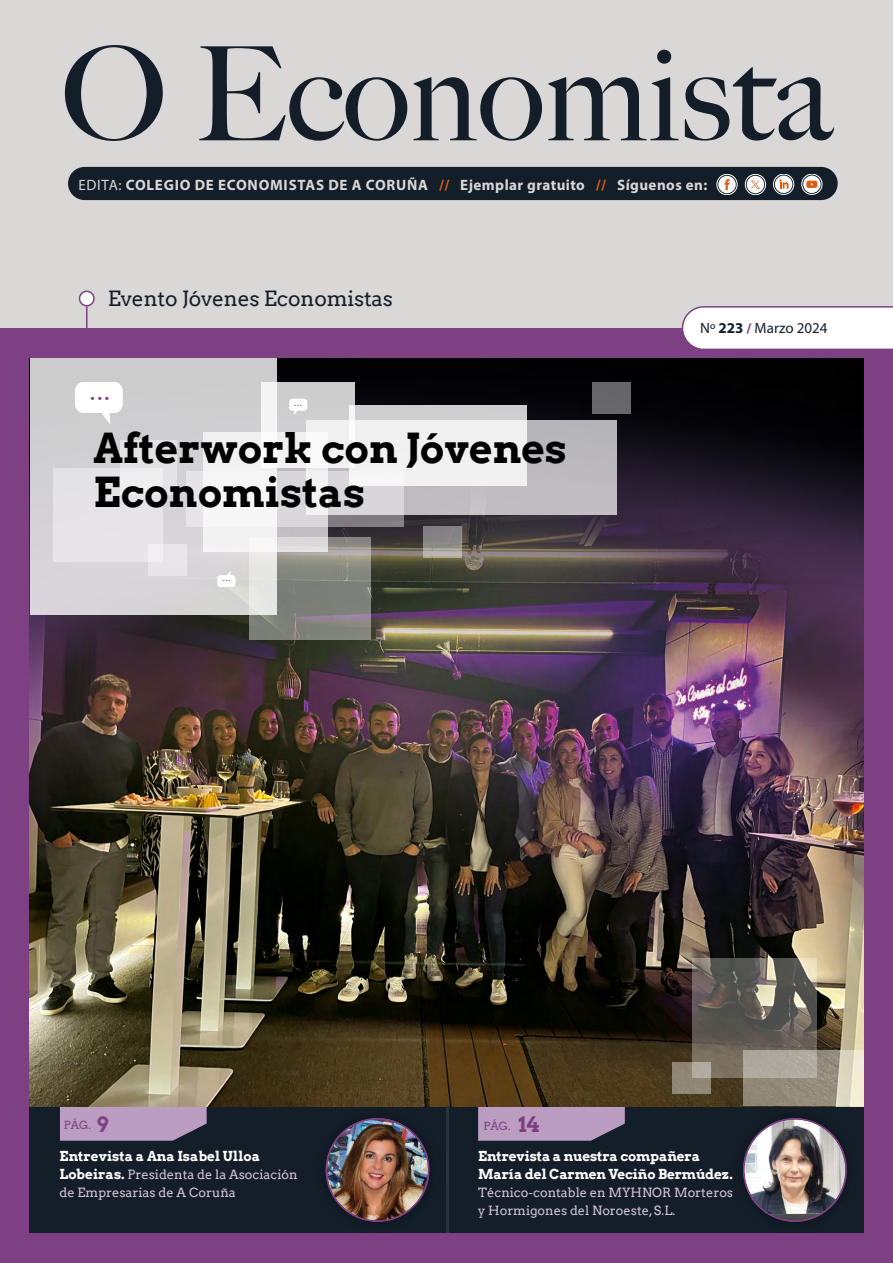
<style>
.page{position:relative;width:893px;height:1263px;background:#fff}
.page>*{position:absolute;margin:0;border:0;box-sizing:border-box;transform-origin:0 0}
.t1{font:500 130.5px "Big Caslon";color:#141e29}
.t2{font:700 40.5px/43.5px "Arvo";color:#000}
.t3{font:25.5px "Arvo";color:#7d4183}
.t4{font:21px "Arvo";letter-spacing:-.01em;color:#141e29}
.t5{font:700 15px "Myriad Pro";letter-spacing:.03em;color:#d9d8d7}
.t6{font:15px "Myriad Pro";color:#141e29}
.t7{font:700 13.5px/18px "Arvo";letter-spacing:-.01em;color:#fff}
.t8{font:12.75px/18px "Arvo";color:#d4c4db}
.t9{font:11.25px "Arvo";color:#7d4183}
.s1{font-weight:400}
.s2{color:#db6017}
.s3{font-weight:700}
.s4{font-weight:700;font-size:14.25px;color:#7d4183}
.s5{font-weight:700;font-size:21px}
.s6{font-weight:700;font-size:13.5px;color:#fff}
</style>
<div class="page">
<div style="left:0;top:0;width:893px;height:328px;background:#d9d8d7"></div>
<div style="left:0;top:328px;width:893px;height:935px;background:#7d4183"></div>
<div style="left:68px;top:167px;width:770px;height:33px;background:#141e29;border-radius:17px"></div>
<div style="left:745px;top:174px;width:21px;height:21px;border:1px solid #fff;border-radius:50%"></div>
<div style="left:747px;top:176px;width:17px;height:17px;background:#fff;border-radius:50%"></div>
<div style="left:717px;top:174px;width:20px;height:21px;border:1px solid #fff;border-radius:50%"></div>
<div style="left:718px;top:176px;width:18px;height:17px;background:#fff;border-radius:50%"></div>
<svg style="left:724px;top:179px;width:6px;height:11px"></svg>
<div style="left:773px;top:174px;width:21px;height:21px;border:1px solid #fff;border-radius:50%"></div>
<div style="left:775px;top:176px;width:17px;height:17px;background:#fff;border-radius:50%"></div>
<svg style="left:779px;top:179px;width:10px;height:10px"></svg>
<div style="left:802px;top:174px;width:20px;height:21px;border:1px solid #fff;border-radius:50%"></div>
<svg style="left:803px;top:176px;width:18px;height:17px"></svg>
<svg style="left:806px;top:181px;width:11px;height:7px"></svg>
<svg style="left:751px;top:180px;width:9px;height:9px"></svg>
<div style="left:30px;top:1105px;width:416px;height:128px;background:#141e29"></div>
<div style="left:447px;top:1106px;width:417px;height:127px;background:#141e29"></div>
<svg style="left:682px;top:306px;width:211px;height:43px;background:#f6f3f7"></svg>
<svg style="left:60px;top:1106px;width:147px;height:35px;background:#ad93b3"></svg>
<svg style="left:478px;top:1106px;width:147px;height:35px;background:#ab91b1"></svg>
<img style="left:30px;top:358px;width:834px;height:748px">
<div style="left:312px;top:1104px;width:131px;height:131px;background:#000;opacity:.4"></div>
<img style="left:325px;top:1118px;width:105px;height:104px">
<div style="left:730px;top:1104px;width:130px;height:131px;background:#000;opacity:.4"></div>
<img style="left:743px;top:1118px;width:104px;height:104px">
<div style="left:30px;top:358px;width:246px;height:256px;background:#cfcfd1"></div>
<svg style="left:249px;top:538px;width:121px;height:102px;background:#95958f"></svg>
<svg style="left:743px;top:1050px;width:121px;height:55px;background:#aca592"></svg>
<svg style="left:186px;top:472px;width:218px;height:55px;background:#b3b0b4"></svg>
<svg style="left:424px;top:527px;width:38px;height:31px"></svg>
<div style="left:592px;top:382px;width:38px;height:31px;background:#676668"></div>
<div style="left:672px;top:1062px;width:39px;height:31px;background:#8f8775"></div>
<div style="left:148px;top:544px;width:38px;height:31px;background:#e8e6e9"></div>
<div style="left:53px;top:468px;width:110px;height:94px;background:#e6e4e7"></div>
<div style="left:120px;top:441px;width:56px;height:54px;background:#e3e3e5"></div>
<div style="left:306px;top:421px;width:311px;height:94px;background:linear-gradient(to right,#d8d5d8,#b4b2b6)"></div>
<svg style="left:261px;top:382px;width:93px;height:86px;background:#dddcdd"></svg>
<svg style="left:349px;top:405px;width:178px;height:81px;background:#ebeaeb"></svg>
<svg style="left:203px;top:433px;width:125px;height:119px;background:#eeedee"></svg>
<svg style="left:692px;top:959px;width:124px;height:119px;background:#767168"></svg>
<div style="left:217px;top:575px;width:18px;height:12px;background:#fff;border-radius:3px"></div>
<div style="left:80px;top:291px;width:14px;height:15px;background:#fff;border-radius:50%"></div>
<div style="left:79px;top:291px;width:16px;height:15px;border:2px solid #7d4183;border-radius:50%"></div>
<hr style="left:86px;top:306px;width:1px;height:37px;background:#7d4183">
<div style="left:75px;top:382px;width:48px;height:31px;background:#fff;border-radius:9px"></div>
<svg style="left:102px;top:413px;width:8px;height:11px"></svg>
<div style="left:289px;top:399px;width:18px;height:12px;background:#fff;border-radius:3px"></div>
<hr style="left:446px;top:1106px;width:2px;height:127px;background:#2c323e">
<svg style="left:294px;top:410px;width:7px;height:5px"></svg>
<h1 class="t1" style="left:61px;top:-13px;width:772px">O Economista</h1>
<p class="t5" style="left:78px;top:175px;width:630px"><span class="s1">EDITA:</span> COLEGIO DE ECONOMISTAS DE A CORUÑA <span class="s2">//</span> Ejemplar gratuito <span class="s2">//</span> Síguenos en:</p>
<h3 class="t4" style="left:108px;top:286px;width:287px">Evento Jóvenes Economistas</h3>
<h3 class="t3" style="left:90px;top:376px;width:22px">...</h3>
<h2 class="t2" style="left:94px;top:427px;width:475px">Afterwork con Jóvenes<br>Economistas</h2>
<p class="t6" style="left:700px;top:319px;width:129px">Nº <span class="s3">223</span> <span class="s4">/</span> Marzo 2024</p>
<p class="t9" style="left:64px;top:1118px;width:46px">PÁG. <span class="s5">9</span></p>
<p class="t9" style="left:483px;top:1119px;width:58px">PÁG. <span class="s5">14</span></p>
<p class="t7" style="left:60px;top:1147px;width:202px">Entrevista a Ana Isabel Ulloa</p>
<p class="t8" style="left:60px;top:1166px;width:240px"><span class="s6">Lobeiras.</span> Presidenta de la Asociación de Empresarias de A Coruña</p>
<p class="t7" style="left:478px;top:1147px;width:256px">Entrevista a nuestra compañera<br>María del Carmen Veciño Bermúdez.</p>
<p class="t8" style="left:478px;top:1184px;width:256px">Técnico-contable en MYHNOR Morteros y Hormigones del Noroeste, S.L.</p>
</div>
